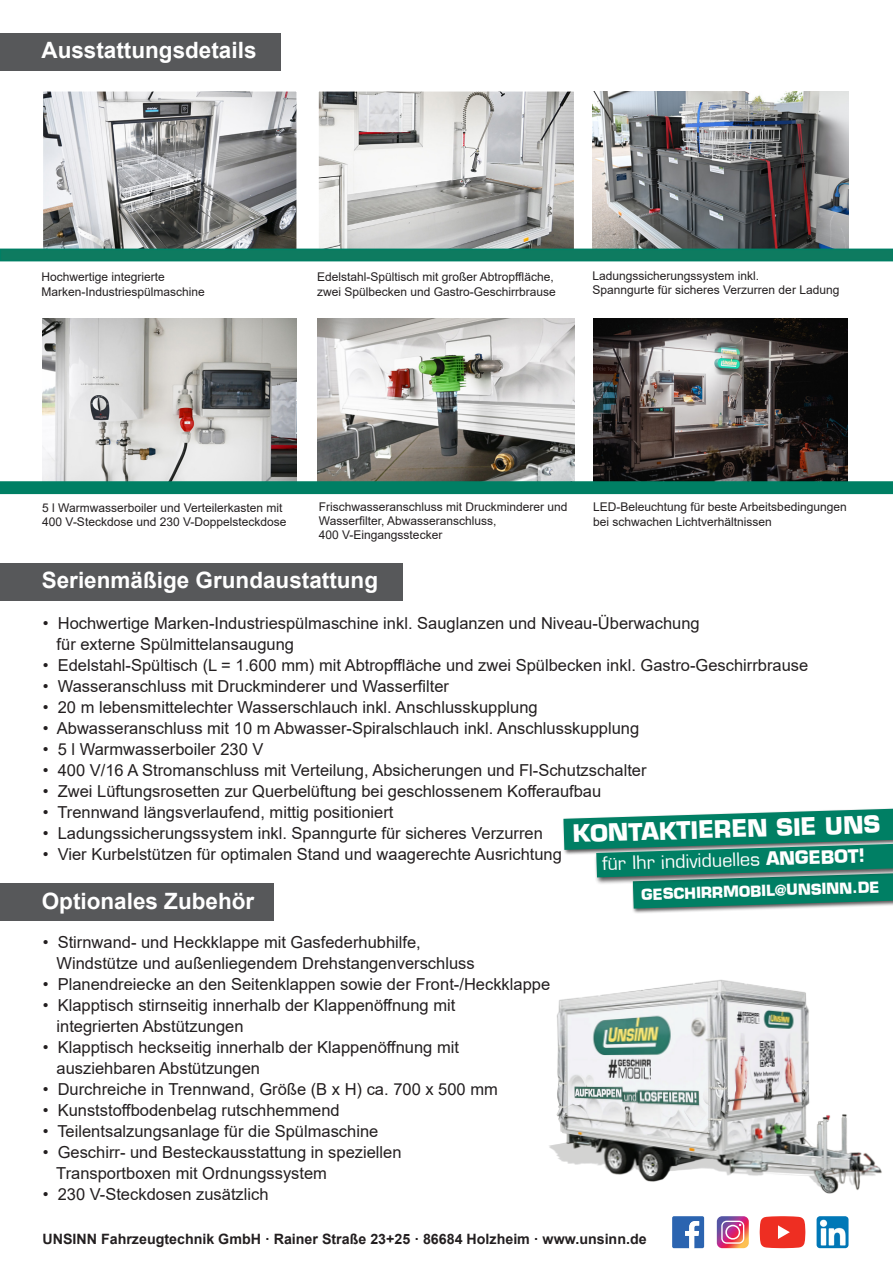
<style>
.page{position:relative;width:893px;height:1263px;background:#fff}
.page>*{position:absolute;margin:0;border:0;box-sizing:border-box;transform-origin:0 0}
.t1{font:700 31.5px "Eurostile LT";color:#fff}
.t2{font:700 23.55px "Eurostile LT";color:#fff}
.t3{font:700 22.5px "Arial";color:#fff}
.t4{font:18px "Eurostile LT";color:#fff}
.t5{font:16.5px "Arial";color:#231f20}
.t6{font:700 15px "Eurostile LT";color:#fff}
.t7{font:700 14.25px "Arial";color:#231f20}
.t8{font:12px/14.4px "Arial";color:#231f20}
.s1{font-weight:700}
</style>
<div class="page">
<img style="left:593px;top:319px;width:255px;height:162px">
<img style="left:320px;top:93px;width:253px;height:156px">
<div style="left:317px;top:90px;width:259px;height:165px;border:2px solid #fff"></div>
<img style="left:42px;top:319px;width:255px;height:162px">
<img style="left:317px;top:319px;width:257px;height:162px">
<img style="left:592px;top:91px;width:256px;height:158px">
<svg style="left:0;top:481px;width:893px;height:13px;background:#027f64"></svg>
<img style="left:44px;top:93px;width:251px;height:156px">
<div style="left:41px;top:90px;width:257px;height:162px;border:2px solid #fff"></div>
<svg style="left:0;top:249px;width:893px;height:12px;background:#0b7b60"></svg>
<div style="left:0;top:33px;width:281px;height:37px;background:#57585a"></div>
<div style="left:0;top:563px;width:402px;height:37px;background:#57585a"></div>
<div style="left:0;top:884px;width:274px;height:37px;background:#57585a"></div>
<svg style="left:672px;top:1216px;width:32px;height:32px"></svg>
<svg style="left:717px;top:1216px;width:32px;height:32px"></svg>
<svg style="left:760px;top:1216px;width:45px;height:32px"></svg>
<img style="left:817px;top:1216px;width:31px;height:32px">
<div style="left:632px;top:871px;width:261px;height:43px;background:#231f20;opacity:.75"></div>
<svg style="left:563px;top:809px;width:330px;height:99px;background:#33927e"></svg>
<img style="left:549px;top:980px;width:333px;height:214px">
<p class="t3" style="left:41px;top:34px;width:217px">Ausstattungsdetails</p>
<p class="t1" style="left:44px;top:36px;width:139px">DETAILS</p>
<p class="t8" style="left:41px;top:270px;width:125px">Hochwertige integrierte</p>
<p class="t8" style="left:41px;top:284px;width:165px">Marken-Industriespülmaschine</p>
<p class="t8" style="left:317px;top:270px;width:240px">Edelstahl-Spültisch mit großer Abtropffläche, zwei Spülbecken und Gastro-Geschirrbrause</p>
<p class="t8" style="left:592px;top:268px;width:168px">Ladungssicherungssystem inkl.</p>
<p class="t8" style="left:592px;top:283px;width:248px">Spanngurte für sicheres Verzurren der Ladung</p>
<p class="t8" style="left:42px;top:500px;width:246px">5 l Warmwasserboiler und Verteilerkasten mit<br>400 V-Steckdose und 230 V-Doppelsteckdose</p>
<p class="t8" style="left:319px;top:499px;width:250px">Frischwasseranschluss mit Druckminderer und<br>Wasserfilter, Abwasseranschluss,</p>
<p class="t8" style="left:319px;top:528px;width:125px">400 V-Eingangsstecker</p>
<p class="t3" style="left:42px;top:564px;width:338px">Serienmäßige Grundaustattung</p>
<p class="t8" style="left:593px;top:500px;width:255px">LED-Beleuchtung für beste Arbeitsbedingungen bei schwachen Lichtverhältnissen</p>
<p class="t5" style="left:43px;top:612px;width:658px">• Hochwertige Marken-Industriespülmaschine inkl. Sauglanzen und Niveau-Überwachung</p>
<p class="t5" style="left:57px;top:633px;width:239px">für externe Spülmittelansaugung</p>
<p class="t5" style="left:43px;top:654px;width:767px">• Edelstahl-Spültisch (L = 1.600 mm) mit Abtropffläche und zwei Spülbecken inkl. Gastro-Geschirrbrause</p>
<p class="t5" style="left:43px;top:675px;width:408px">• Wasseranschluss mit Druckminderer und Wasserfilter</p>
<p class="t5" style="left:43px;top:696px;width:496px">• 20 m lebensmittelechter Wasserschlauch inkl. Anschlusskupplung</p>
<p class="t5" style="left:43px;top:717px;width:598px">• Abwasseranschluss mit 10 m Abwasser-Spiralschlauch inkl. Anschlusskupplung</p>
<p class="t5" style="left:43px;top:738px;width:222px">• 5 l Warmwasserboiler 230 V</p>
<p class="t5" style="left:43px;top:759px;width:605px">• 400 V/16 A Stromanschluss mit Verteilung, Absicherungen und Fl-Schutzschalter</p>
<p class="t5" style="left:43px;top:780px;width:560px">• Zwei Lüftungsrosetten zur Querbelüftung bei geschlossenem Kofferaufbau</p>
<p class="t5" style="left:43px;top:801px;width:352px">• Trennwand längsverlaufend, mittig positioniert</p>
<p class="t5" style="left:43px;top:822px;width:502px">• Ladungssicherungssystem inkl. Spanngurte für sicheres Verzurren</p>
<p class="t5" style="left:43px;top:843px;width:521px">• Vier Kurbelstützen für optimalen Stand und waagerechte Ausrichtung</p>
<p class="t2" style="left:572px;top:820px;width:309px;rotate:-2deg">KONTAKTIEREN SIE UNS</p>
<p class="t6" style="left:641px;top:885px;width:240px;rotate:-2deg">GESCHIRRMOBIL@UNSINN.DE</p>
<p class="t4" style="left:602px;top:853px;width:264px;rotate:-2deg">für Ihr individuelles <span class="s1">ANGEBOT!</span></p>
<p class="t3" style="left:42px;top:885px;width:214px">Optionales Zubehör</p>
<p class="t5" style="left:43px;top:931px;width:380px">• Stirnwand- und Heckklappe mit Gasfederhubhilfe,</p>
<p class="t5" style="left:57px;top:952px;width:420px">Windstütze und außenliegendem Drehstangenverschluss</p>
<p class="t5" style="left:43px;top:973px;width:509px">• Planendreiecke an den Seitenklappen sowie der Front-/Heckklappe</p>
<p class="t5" style="left:43px;top:994px;width:414px">• Klapptisch stirnseitig innerhalb der Klappenöffnung mit</p>
<p class="t5" style="left:57px;top:1015px;width:189px">integrierten Abstützungen</p>
<p class="t5" style="left:43px;top:1036px;width:418px">• Klapptisch heckseitig innerhalb der Klappenöffnung mit</p>
<p class="t5" style="left:57px;top:1057px;width:205px">ausziehbaren Abstützungen</p>
<p class="t5" style="left:43px;top:1078px;width:457px">• Durchreiche in Trennwand, Größe (B x H) ca. 700 x 500 mm</p>
<p class="t5" style="left:43px;top:1099px;width:299px">• Kunststoffbodenbelag rutschhemmend</p>
<p class="t5" style="left:43px;top:1120px;width:337px">• Teilentsalzungsanlage für die Spülmaschine</p>
<p class="t5" style="left:43px;top:1141px;width:360px">• Geschirr- und Besteckausstattung in speziellen</p>
<p class="t5" style="left:56px;top:1162px;width:272px">Transportboxen mit Ordnungssystem</p>
<p class="t5" style="left:43px;top:1183px;width:227px">• 230 V-Steckdosen zusätzlich</p>
<p class="t7" style="left:43px;top:1228px;width:606px">UNSINN Fahrzeugtechnik GmbH · Rainer Straße 23+25 · 86684 Holzheim · www.unsinn.de</p>
</div>
